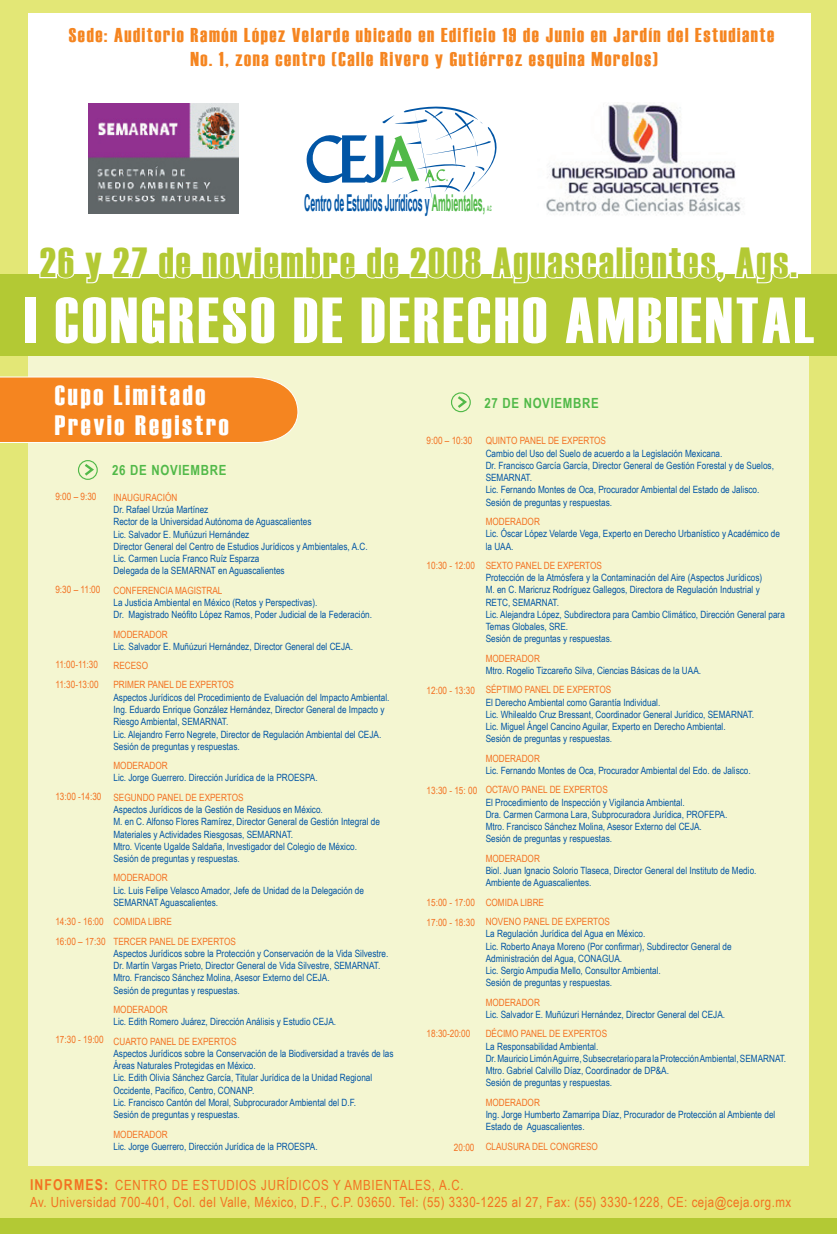
<style>
.page{position:relative;width:837px;height:1234px;background:#fff}
.page>*{position:absolute;margin:0;border:0;box-sizing:border-box;transform-origin:0 0}
.t1{font:65px "Haettenschweiler";letter-spacing:.05em;color:#fff}
.t2{font:42px "Haettenschweiler";letter-spacing:.05em;color:#b3c934}
.t3{font:28px/30px "Haettenschweiler";letter-spacing:.1em;color:#fff}
.t4{font:700 23.2px "Arial Narrow";letter-spacing:-.015em;color:#0155a5;scale:.46 1}
.t5{font:20px/24px "Haettenschweiler";letter-spacing:.08em;color:#f58520;text-align:center}
.t6{font:14px/17px "Arial Narrow";letter-spacing:.035em;color:#f37121}
.t7{font:700 14px "Arial Narrow";letter-spacing:.05em;color:#51b948}
.t8{font:10px/12.2px "Arial Narrow";color:#0155a5}
.t9{font:10px/19.3px "Arial Narrow";color:#f37121}
.t10{font:700 7.4px "Arial Narrow";color:#51b948;scale:.46 1}
.s1{color:#51b948}
.s2{font-weight:700;font-size:15px}
</style>
<div class="page">
<div style="left:0;top:0;width:836px;height:1233px;background:#e3e776"></div>
<div style="left:28px;top:14px;width:782px;height:301px;background:#fff"></div>
<div style="left:28px;top:348px;width:780px;height:817px;background:#f4f6d1"></div>
<div style="left:0;top:274px;width:836px;height:82px;background:#b3c934"></div>
<svg style="left:39px;top:274px;width:103px;height:10px"></svg>
<svg style="left:158px;top:274px;width:34px;height:5px"></svg>
<svg style="left:201px;top:274px;width:155px;height:5px"></svg>
<svg style="left:366px;top:274px;width:34px;height:5px"></svg>
<svg style="left:409px;top:274px;width:73px;height:5px"></svg>
<svg style="left:491px;top:274px;width:125px;height:10px"></svg>
<div style="left:615px;top:246px;width:9px;height:32px;border:3px solid #fff"></div>
<svg style="left:623px;top:246px;width:103px;height:36px"></svg>
<svg style="left:734px;top:274px;width:56px;height:10px"></svg>
<div style="left:789px;top:271px;width:8px;height:7px;border:3px solid #fff"></div>
<img style="left:546px;top:103px;width:197px;height:112px">
<svg style="left:306px;top:106px;width:191px;height:93px"></svg>
<img style="left:88px;top:104px;width:150px;height:110px">
<div style="left:78px;top:460px;width:20px;height:20px;border:1px solid #51b948;border-radius:50%"></div>
<svg style="left:82px;top:461px;width:14px;height:17px"></svg>
<div style="left:451px;top:392px;width:19px;height:20px;border:1px solid #51b948;border-radius:50%"></div>
<svg style="left:455px;top:394px;width:14px;height:16px"></svg>
<svg style="left:0;top:376px;width:299px;height:67px;background:#f58d2e"></svg>
<div style="left:0;top:1217px;width:836px;height:16px;background:#b3c934"></div>
<h3 class="t5" style="left:69px;top:23px;width:707px">Sede: Auditorio Ramón López Velarde ubicado en Edificio 19 de Junio en Jardín del Estudiante<br>No. 1, zona centro (Calle Rivero y Gutiérrez esquina Morelos)</h3>
<h3 class="t4" style="left:304px;top:185px;width:394px">Centro de Estudios Jurídicos y <span class="s1">Ambientales,</span></h3>
<p class="t10" style="left:487px;top:203px;width:12px">A.C</p>
<h2 class="t2" style="left:40px;top:233px;width:758px">26 y 27 de noviembre de 2008 Aguascalientes, Ags.</h2>
<h1 class="t1" style="left:25px;top:276px;width:790px">I CONGRESO DE DERECHO AMBIENTAL</h1>
<h3 class="t3" style="left:55px;top:380px;width:175px">Cupo Limitado<br>Previo Registro</h3>
<h3 class="t7" style="left:112px;top:459px;width:116px">26 DE NOVIEMBRE</h3>
<p class="t9" style="left:55px;top:486px;width:43px">9:00 – 9:30</p>
<p class="t9" style="left:55px;top:579px;width:47px">9:30 – 11:00</p>
<p class="t9" style="left:55px;top:654px;width:45px">11:00-11:30<br>11:30-13:00</p>
<p class="t9" style="left:55px;top:786px;width:48px">13:00 -14:30</p>
<p class="t9" style="left:55px;top:911px;width:52px">14:30 - 16:00<br>16:00 – 17:30</p>
<p class="t9" style="left:55px;top:1028px;width:50px">17:30 - 19:00</p>
<p class="t9" style="left:113px;top:487px;width:65px">INAUGURACIÓN</p>
<p class="t8" style="left:113px;top:503px;width:255px">Dr. Rafael Urzúa Martínez<br>Rector de la Universidad Autónoma de Aguascalientes<br>Lic. Salvador E. Muñúzuri Hernández<br>Director General del Centro de Estudios Jurídicos y Ambientales, A.C.<br>Lic. Carmen Lucía Franco Ruíz Esparza<br>Delegada de la SEMARNAT en Aguascalientes</p>
<p class="t9" style="left:113px;top:580px;width:110px">CONFERENCIA MAGISTRAL</p>
<p class="t8" style="left:113px;top:595px;width:260px">La Justicia Ambiental en México (Retos y Perspectivas).<br>Dr. Magistrado Neófito López Ramos, Poder Judicial de la Federación.</p>
<p class="t9" style="left:113px;top:623px;width:56px">MODERADOR</p>
<p class="t8" style="left:113px;top:639px;width:241px">Lic. Salvador E. Muñúzuri Hernández, Director General del CEJA.</p>
<p class="t9" style="left:113px;top:655px;width:122px">RECESO<br>PRIMER PANEL DE EXPERTOS</p>
<p class="t8" style="left:113px;top:690px;width:277px">Aspectos Jurídicos del Procedimiento de Evaluación del Impacto Ambiental.<br>Ing. Eduardo Enrique González Hernández, Director General de Impacto y Riesgo Ambiental, SEMARNAT.<br>Lic. Alejandro Ferro Negrete, Director de Regulación Ambiental del CEJA.<br>Sesión de preguntas y respuestas.</p>
<p class="t9" style="left:113px;top:755px;width:56px">MODERADOR</p>
<p class="t8" style="left:113px;top:771px;width:206px">Lic. Jorge Guerrero. Dirección Jurídica de la PROESPA.</p>
<p class="t9" style="left:113px;top:787px;width:132px">SEGUNDO PANEL DE EXPERTOS</p>
<p class="t8" style="left:113px;top:802px;width:268px">Aspectos Jurídicos de la Gestión de Residuos en México.<br>M. en C. Alfonso Flores Ramírez, Director General de Gestión Integral de Materiales y Actividades Riesgosas, SEMARNAT.<br>Mtro. Vicente Ugalde Saldaña, Investigador del Colegio de México.<br>Sesión de preguntas y respuestas.</p>
<p class="t9" style="left:113px;top:867px;width:56px">MODERADOR</p>
<p class="t8" style="left:113px;top:883px;width:252px">Lic. Luis Felipe Velasco Amador, Jefe de Unidad de la Delegación de<br>SEMARNAT Aguascalientes.</p>
<p class="t9" style="left:113px;top:911px;width:124px">COMIDA LIBRE<br>TERCER PANEL DE EXPERTOS</p>
<p class="t8" style="left:113px;top:946px;width:276px">Aspectos Jurídicos sobre la Protección y Conservación de la Vida Silvestre.<br>Dr. Martín Vargas Prieto, Director General de Vida Silvestre, SEMARNAT.<br>Mtro. Francisco Sánchez Molina, Asesor Externo del CEJA.<br>Sesión de preguntas y respuestas.</p>
<p class="t9" style="left:113px;top:999px;width:56px">MODERADOR</p>
<p class="t8" style="left:113px;top:1014px;width:224px">Lic. Edith Romero Juárez, Dirección Análisis y Estudio CEJA.</p>
<p class="t9" style="left:113px;top:1030px;width:124px">CUARTO PANEL DE EXPERTOS</p>
<p class="t8" style="left:113px;top:1046px;width:281px">Aspectos Jurídicos sobre la Conservación de la Biodiversidad a través de las Áreas Naturales Protegidas en México.<br>Lic. Edith Olivia Sánchez García, Titular Jurídica de la Unidad Regional Occidente, Pacífico, Centro, CONANP.<br>Lic. Francisco Cantón del Moral, Subprocurador Ambiental del D.F.<br>Sesión de preguntas y respuestas.</p>
<p class="t9" style="left:113px;top:1123px;width:56px">MODERADOR</p>
<p class="t8" style="left:113px;top:1139px;width:206px">Lic. Jorge Guerrero, Dirección Jurídica de la PROESPA.</p>
<h3 class="t7" style="left:484px;top:392px;width:116px">27 DE NOVIEMBRE</h3>
<p class="t9" style="left:426px;top:431px;width:47px">9:00 – 10:30</p>
<p class="t9" style="left:426px;top:555px;width:50px">10:30 - 12:00</p>
<p class="t9" style="left:426px;top:680px;width:50px">12:00 - 13:30</p>
<p class="t9" style="left:426px;top:780px;width:52px">13:30 - 15: 00</p>
<p class="t9" style="left:426px;top:892px;width:50px">15:00 - 17:00<br>17:00 - 18:30</p>
<p class="t9" style="left:426px;top:1023px;width:45px">18:30-20:00</p>
<p class="t9" style="left:454px;top:1136px;width:22px">20:00</p>
<p class="t9" style="left:485px;top:431px;width:122px">QUINTO PANEL DE EXPERTOS</p>
<p class="t8" style="left:485px;top:446px;width:290px">Cambio del Uso del Suelo de acuerdo a la Legislación Mexicana.<br>Dr. Francisco García García, Director General de Gestión Forestal y de Suelos, SEMARNAT.<br>Lic. Fernando Montes de Oca, Procurador Ambiental del Estado de Jalisco.<br>Sesión de preguntas y respuestas.</p>
<p class="t9" style="left:485px;top:511px;width:56px">MODERADOR</p>
<p class="t8" style="left:485px;top:527px;width:296px">Lic. Óscar López Velarde Vega, Experto en Derecho Urbanístico y Académico de la UAA.</p>
<p class="t9" style="left:485px;top:555px;width:118px">SEXTO PANEL DE EXPERTOS</p>
<p class="t8" style="left:485px;top:571px;width:300px">Protección de la Atmósfera y la Contaminación del Aire (Aspectos Jurídicos)<br>M. en C. Maricruz Rodríguez Gallegos, Directora de Regulación Industrial y RETC, SEMARNAT.<br>Lic. Alejandra López, Subdirectora para Cambio Climático, Dirección General para Temas Globales, SRE.<br>Sesión de preguntas y respuestas.</p>
<p class="t9" style="left:485px;top:648px;width:56px">MODERADOR</p>
<p class="t8" style="left:485px;top:664px;width:217px">Mtro. Rogelio Tizcareño Silva, Ciencias Básicas de la UAA.</p>
<p class="t9" style="left:485px;top:679px;width:127px">SÉPTIMO PANEL DE EXPERTOS</p>
<p class="t8" style="left:485px;top:695px;width:270px">El Derecho Ambiental como Garantía Individual.<br>Lic. Whilealdo Cruz Bressant, Coordinador General Jurídico, SEMARNAT.<br>Lic. Miguel Ángel Cancino Aguilar, Experto en Derecho Ambiental.<br>Sesión de preguntas y respuestas.</p>
<p class="t9" style="left:485px;top:748px;width:56px">MODERADOR</p>
<p class="t8" style="left:485px;top:763px;width:266px">Lic. Fernando Montes de Oca, Procurador Ambiental del Edo. de Jalisco.</p>
<p class="t9" style="left:485px;top:779px;width:124px">OCTAVO PANEL DE EXPERTOS</p>
<p class="t8" style="left:485px;top:795px;width:243px">El Procedimiento de Inspección y Vigilancia Ambiental.<br>Dra. Carmen Carmona Lara, Subprocuradora Jurídica, PROFEPA.<br>Mtro. Francisco Sánchez Molina, Asesor Externo del CEJA.<br>Sesión de preguntas y respuestas.</p>
<p class="t9" style="left:485px;top:848px;width:56px">MODERADOR</p>
<p class="t8" style="left:485px;top:863px;width:272px">Biol. Juan Ignacio Solorio Tlaseca, Director General del Instituto de Medio.<br>Ambiente de Aguascalientes.</p>
<p class="t9" style="left:485px;top:891px;width:126px">COMIDA LIBRE<br>NOVENO PANEL DE EXPERTOS</p>
<p class="t8" style="left:485px;top:927px;width:247px">La Regulación Jurídica del Agua en México.<br>Lic. Roberto Anaya Moreno (Por confirmar), Subdirector General de Administración del Agua, CONAGUA.<br>Lic. Sergio Ampudia Mello, Consultor Ambiental.<br>Sesión de preguntas y respuestas.</p>
<p class="t9" style="left:485px;top:991px;width:56px">MODERADOR</p>
<p class="t8" style="left:485px;top:1007px;width:241px">Lic. Salvador E. Muñúzuri Hernández, Director General del CEJA.</p>
<p class="t9" style="left:485px;top:1023px;width:123px">DÉCIMO PANEL DE EXPERTOS</p>
<p class="t8" style="left:485px;top:1039px;width:302px">La Responsabilidad Ambiental.<br>Dr. Mauricio Limón Aguirre, Subsecretario para la Protección Ambiental, SEMARNAT.<br>Mtro. Gabriel Calvillo Díaz, Coordinador de DP&amp;A.<br>Sesión de preguntas y respuestas.</p>
<p class="t9" style="left:485px;top:1091px;width:56px">MODERADOR</p>
<p class="t8" style="left:485px;top:1107px;width:291px">Ing. Jorge Humberto Zamarripa Díaz, Procurador de Protección al Ambiente del<br>Estado de Aguascalientes.</p>
<p class="t9" style="left:485px;top:1135px;width:114px">CLAUSURA DEL CONGRESO</p>
<h3 class="t6" style="left:30px;top:1175px;width:762px"><span class="s2">INFORMES:</span> CENTRO DE ESTUDIOS JURÍDICOS Y AMBIENTALES, A.C.<br>Av. Universidad 700-401, Col. del Valle, México, D.F., C.P. 03650. Tel: (55) 3330-1225 al 27, Fax: (55) 3330-1228, CE: ceja@ceja.org.mx</h3>
</div>
